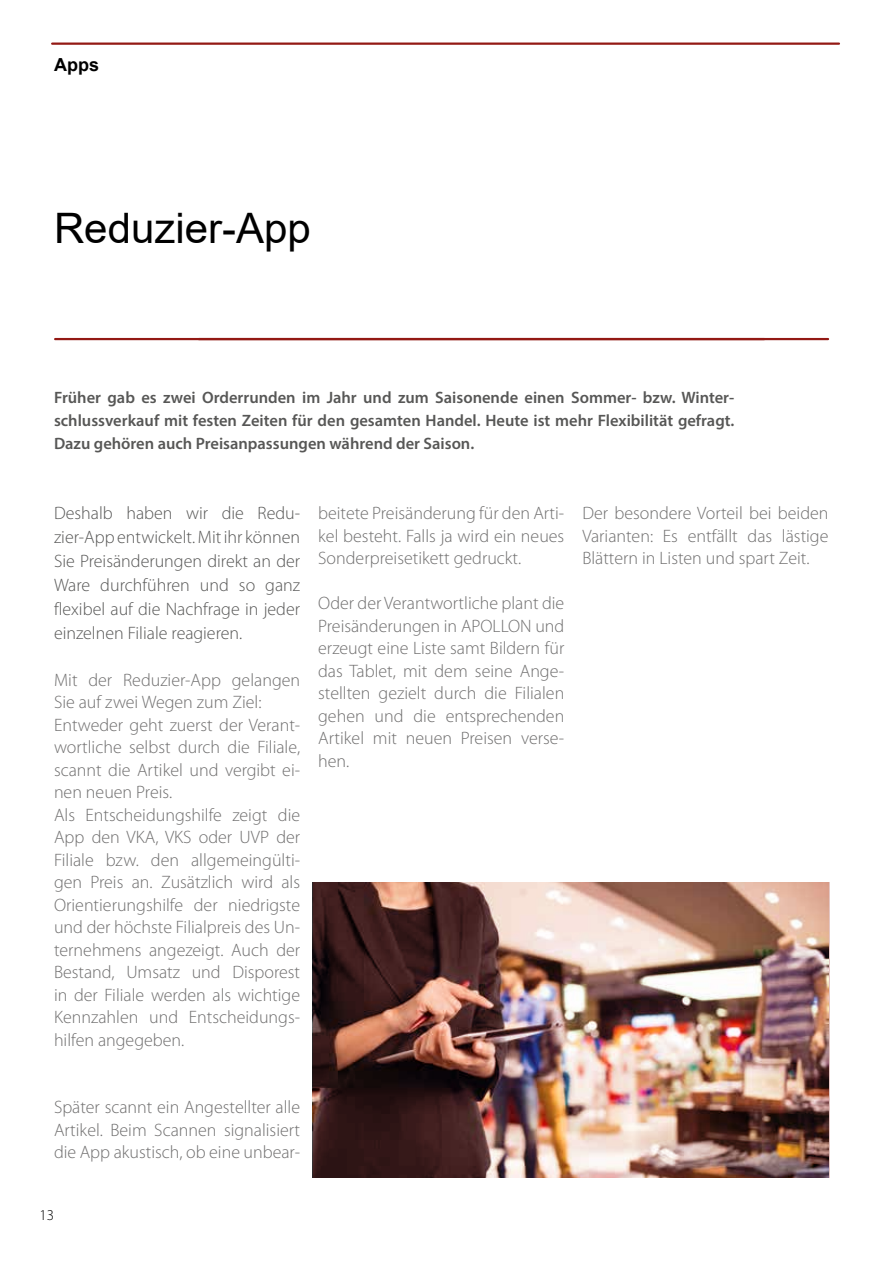
<style>
.page{position:relative;width:893px;height:1263px;background:#fff}
.page>*{position:absolute;margin:0;border:0;box-sizing:border-box;transform-origin:0 0}
.t1{font:42px "Arial";color:#000}
.t2{font:300 18px/22.5px "Myriad Pro";color:#706f6f;text-align:justify}
.t3{font:300 18px/24px "Myriad Pro";color:#575756;text-align:justify}
.t4{font:700 18px "Arial";color:#000}
.t5{font:600 16.5px/22.5px "Myriad Pro";color:#575756;text-align:justify}
.t6{font:300 15px "Myriad Pro";color:#000}
</style>
<div class="page">
<hr style="left:52px;top:43px;width:787px;height:2px;background:#931914">
<hr style="left:55px;top:338px;width:773px;height:2px;background:#931914">
<img style="left:313px;top:882px;width:516px;height:296px">
<p class="t4" style="left:54px;top:52px;width:46px">Apps</p>
<h1 class="t1" style="left:54px;top:199px;width:258px">Reduzier-App</h1>
<p class="t5" style="left:54px;top:386px;width:682px">Früher gab es zwei Orderrunden im Jahr und zum Saisonende einen Sommer- bzw. Winter&shy;schlussverkauf mit festen Zeiten für den gesamten Handel. Heute ist mehr Flexibilität gefragt.<br>Dazu gehören auch Preisanpassungen während der Saison.</p>
<p class="t3" style="left:54px;top:502px;width:248px">Deshalb haben wir die Redu&shy;zier-App entwickelt. Mit ihr können Sie Preisänderungen direkt an der Ware durchführen und so ganz flexibel auf die Nachfrage in jeder einzelnen Filiale reagieren.</p>
<p class="t2" style="left:54px;top:669px;width:248px;text-align:left">Mit der Reduzier-App gelangen<br>Sie auf zwei Wegen zum Ziel:<br>Entweder geht zuerst der Verant&shy;wortliche selbst durch die Filiale, scannt die Artikel und vergibt ei&shy;nen neuen Preis.<br>Als Entscheidungshilfe zeigt die<br>App den VKA, VKS oder UVP der<br>Filiale bzw. den allgemeingülti&shy;gen Preis an. Zusätzlich wird als<br>Orientierungshilfe der niedrigste und der höchste Filialpreis des Un&shy;ternehmens angezeigt. Auch der<br>Bestand, Umsatz und Disporest in der Filiale werden als wichtige<br>Kennzahlen und Entscheidungs&shy;hilfen angegeben.</p>
<p class="t2" style="left:318px;top:502px;width:248px">beitete Preisänderung für den Arti&shy;kel besteht. Falls ja wird ein neues Sonderpreisetikett gedruckt.</p>
<p class="t2" style="left:318px;top:592px;width:248px">Oder der Verantwortliche plant die Preisänderungen in APOLLON und erzeugt eine Liste samt Bildern für das Tablet, mit dem seine Ange&shy;stellten gezielt durch die Filialen gehen und die entsprechenden Artikel mit neuen Preisen verse&shy;hen.</p>
<p class="t2" style="left:582px;top:502px;width:248px">Der besondere Vorteil bei beiden Varianten: Es entfällt das lästige Blättern in Listen und spart Zeit.</p>
<p class="t2" style="left:54px;top:1096px;width:248px">Später scannt ein Angestellter alle Artikel. Beim Scannen signalisiert die App akustisch, ob eine unbear-</p>
<p class="t6" style="left:39px;top:1207px;width:16px">13</p>
</div>
